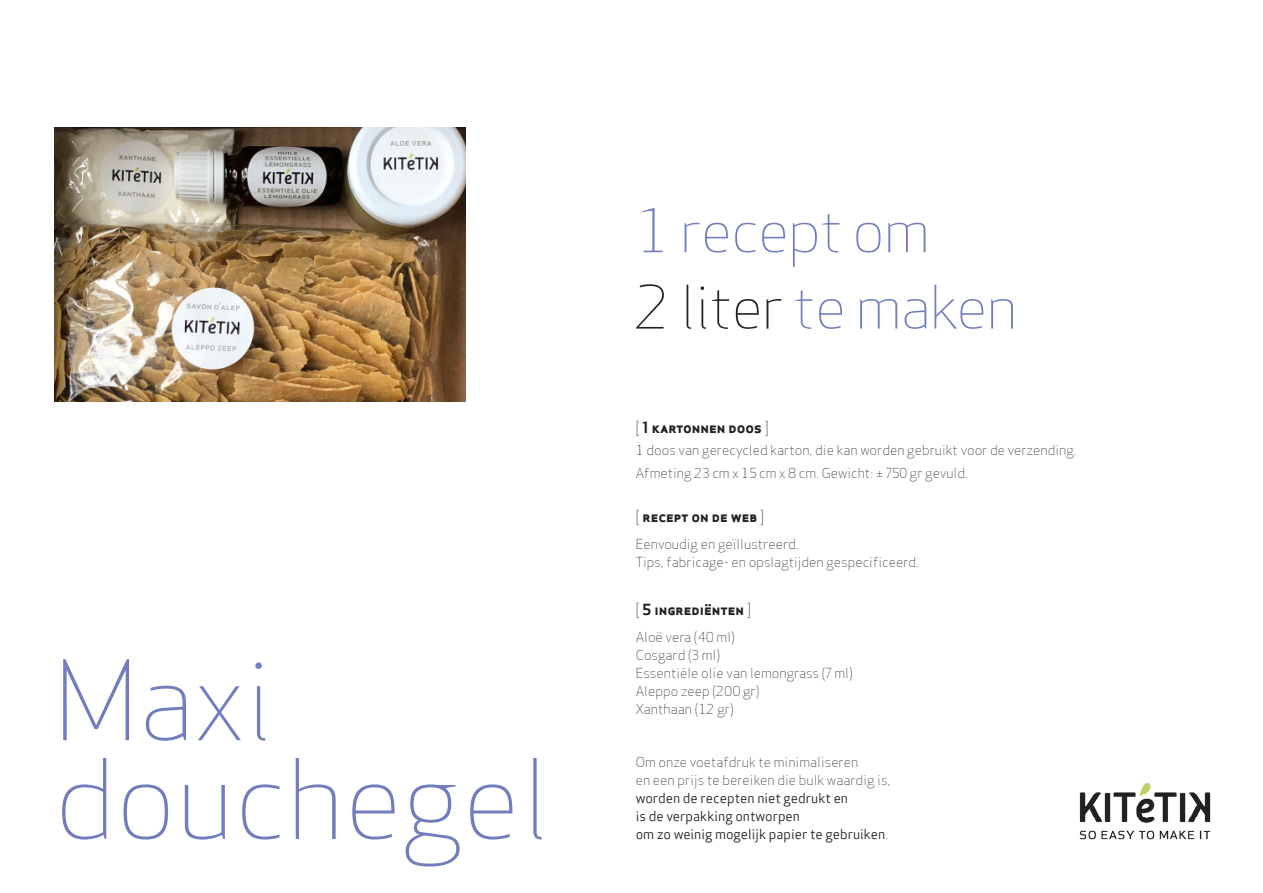
<style>
.page{position:relative;width:1263px;height:893px;background:#fff}
.page>*{position:absolute;margin:0;border:0;box-sizing:border-box;transform-origin:0 0}
.Body{font:108px "Apex Sans Light T";color:#717dbd}
.Body-2{font:58.5px "Apex Sans Light T";letter-spacing:-.025em;color:#717dbd}
.Body-3{font:15px "Apex Sans Bold C";color:#231f20}
.Body-4{font:13.5px/18px "Apex Sans Light T";color:#231f20}
.Body-5{font:13.5px/18px "Apex Sans Book T";color:#231f20}
.s1{color:#231f20}
.s2{font-family:"Apex Sans Light T"}
</style>
<div class="page">
<img style="left:54px;top:128px;width:412px;height:274px">
<img style="left:1079px;top:783px;width:132px;height:57px">
<p class="Body" style="left:54px;top:631px;width:222px">Maxi</p>
<p class="Body" style="left:54px;top:730px;width:498px">douchegel</p>
<p class="Body-2" style="left:636px;top:193px;width:296px">1 recept om</p>
<p class="Body-2" style="left:636px;top:269px;width:383px"><span class="s1">2 liter</span> te maken</p>
<p class="Body-3" style="left:636px;top:418px;width:134px"><span class="s2">[</span> 1 kartonnen doos <span class="s2">]</span></p>
<p class="Body-4" style="left:636px;top:441px;width:442px">1 doos van gerecycled karton, die kan worden gebruikt voor de verzending.</p>
<p class="Body-4" style="left:636px;top:464px;width:334px">Afmeting 23 cm x 15 cm x 8 cm. Gewicht: ± 750 gr gevuld.</p>
<p class="Body-3" style="left:636px;top:507px;width:130px"><span class="s2">[</span> recept on de web <span class="s2">]</span></p>
<p class="Body-4" style="left:636px;top:535px;width:285px">Eenvoudig en geïllustreerd.<br>Tips, fabricage- en opslagtijden gespecificeerd.</p>
<p class="Body-3" style="left:636px;top:600px;width:117px"><span class="s2">[</span> 5 ingrediënten <span class="s2">]</span></p>
<p class="Body-4" style="left:636px;top:628px;width:219px">Aloë vera (40 ml)<br>Cosgard (3 ml)<br>Essentiële olie van lemongrass (7 ml)<br>Aleppo zeep (200 gr)<br>Xanthaan (12 gr)</p>
<p class="Body-5" style="left:636px;top:753px;width:256px"><span class="s2">Om onze voetafdruk te minimaliseren<br>en een prijs te bereiken die bulk waardig is, </span>worden de recepten niet gedrukt en<br>is de verpakking ontworpen<br>om zo weinig mogelijk papier te gebruiken<span class="s2">.</span></p>
</div>
